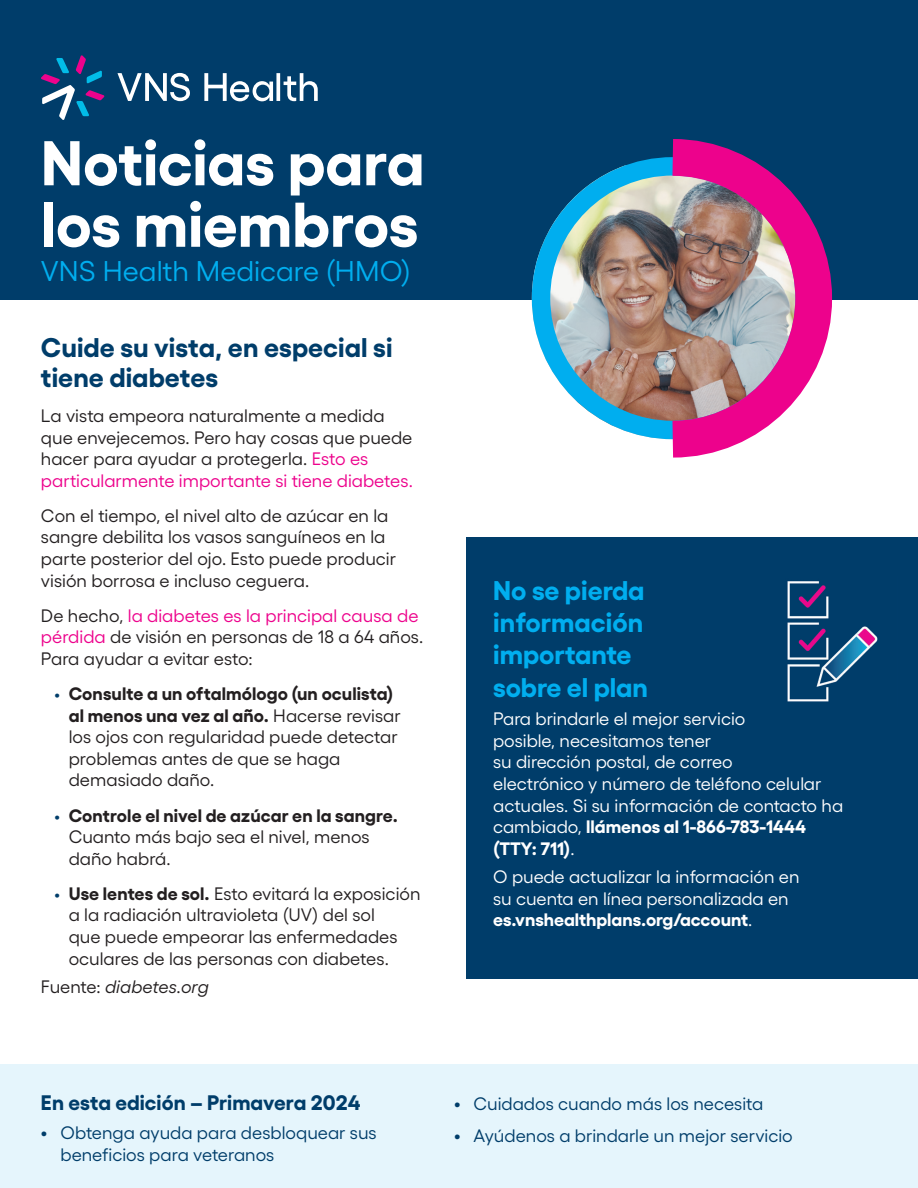
<style>
.page{position:relative;width:918px;height:1188px;background:#fff}
.page>*{position:absolute;margin:0;border:0;box-sizing:border-box;transform-origin:0 0}
.t1{font:700 63px/61.5px "Gellix";letter-spacing:-.005em;color:#fff}
.t2{font:28.5px "Gellix";color:#00aeef}
.t3{font:700 27px/32.4px "Gellix";color:#00aeef}
.t4{font:700 27px/30px "Gellix";color:#003d6a}
.t5{font:700 21px "Gellix";color:#003d6a}
.t6{font:18px/21.6px "Gellix";color:#231f20}
.t7{font:18px/21.6px "Gellix";color:#fff}
.t8{font:18px/21.6px "Gellix";color:#003d6a}
.t9{font:italic 18px "Gellix";color:#231f20}
.s1{color:#ed028c}
.s2{color:#003d6a}
.s3{font-weight:700}
.s4{font-style:normal}
.s5{font-size:21px}
</style>
<div class="page">
<div style="left:0;top:1064px;width:918px;height:124px;background:#e5f5fc"></div>
<div style="left:0;top:0;width:918px;height:299px;background:#003d6a"></div>
<svg style="left:41px;top:55px;width:64px;height:65px"></svg>
<svg style="left:117px;top:73px;width:73px;height:28px"></svg>
<svg style="left:204px;top:73px;width:114px;height:28px"></svg>
<img style="left:532px;top:166px;width:104px;height:269px">
<div style="left:532px;top:157px;width:282px;height:282px;border:18px solid #00aeef;border-radius:50%"></div>
<img style="left:636px;top:139px;width:214px;height:319px">
<div style="left:466px;top:537px;width:452px;height:441px;background:#003d6a"></div>
<img style="left:787px;top:581px;width:91px;height:121px">
<h1 class="t1" style="left:41px;top:125px;width:385px">Noticias para los miembros</h1>
<h1 class="t2" style="left:41px;top:249px;width:371px">VNS Health Medicare (HMO)</h1>
<h2 class="t4" style="left:41px;top:329px;width:353px">Cuide su vista, en especial si tiene diabetes</h2>
<p class="t6" style="left:41px;top:403px;width:373px">La vista empeora naturalmente a medida que envejecemos. Pero hay cosas que puede hacer para ayudar a protegerla. <span class="s1">Esto es particularmente importante si tiene diabetes.</span></p>
<p class="t6" style="left:41px;top:503px;width:357px">Con el tiempo, el nivel alto de azúcar en la sangre debilita los vasos sanguíneos en la parte posterior del ojo. Esto puede producir visión borrosa e incluso ceguera.</p>
<p class="t6" style="left:41px;top:603px;width:384px">De hecho, <span class="s1">la diabetes es la principal causa de pérdida</span> de visión en personas de 18 a 64 años.<br>Para ayudar a evitar esto:</p>
<p class="t6" style="left:69px;top:681px;width:334px;text-indent:-14px"><span class="s2">•</span> <span class="s3">Consulte a un oftalmólogo (un oculista) al menos una vez al año.</span> Hacerse revisar los ojos con regularidad puede detectar problemas antes de que se haga demasiado daño.</p>
<p class="t6" style="left:69px;top:803px;width:331px;text-indent:-14px"><span class="s2">•</span> <span class="s3">Controle el nivel de azúcar en la sangre.<br></span>Cuanto más bajo sea el nivel, menos daño habrá.</p>
<p class="t6" style="left:69px;top:881px;width:353px;text-indent:-14px"><span class="s2">•</span> <span class="s3">Use lentes de sol.</span> Esto evitará la exposición a la radiación ultravioleta (UV) del sol<br>que puede empeorar las enfermedades oculares de las personas con diabetes.</p>
<p class="t9" style="left:41px;top:973px;width:169px"><span class="s4">Fuente:</span> diabetes.org</p>
<h2 class="t3" style="left:493px;top:571px;width:156px">No se pierda información importante sobre el plan</h2>
<p class="t7" style="left:493px;top:706px;width:352px">Para brindarle el mejor servicio<br>posible, necesitamos tener<br>su dirección postal, de correo<br>electrónico y número de teléfono celular actuales. Si su información de contacto ha cambiado, <span class="s3">llámenos al 1-866-783-1444 (TTY: 711)</span>.</p>
<p class="t7" style="left:493px;top:864px;width:308px">O puede actualizar la información en su cuenta en línea personalizada en <span class="s3">es.vnshealthplans.org/account</span>.</p>
<h2 class="t5" style="left:41px;top:1086px;width:321px">En esta edición – Primavera 2024</h2>
<p class="t8" style="left:60px;top:1120px;width:318px;text-indent:-19px"><span class="s5">•</span> Obtenga ayuda para desbloquear sus beneficios para veteranos</p>
<p class="t8" style="left:454px;top:1092px;width:311px"><span class="s5">•</span> Cuidados cuando más los necesita</p>
<p class="t8" style="left:454px;top:1123px;width:340px"><span class="s5">•</span> Ayúdenos a brindarle un mejor servicio</p>
</div>
